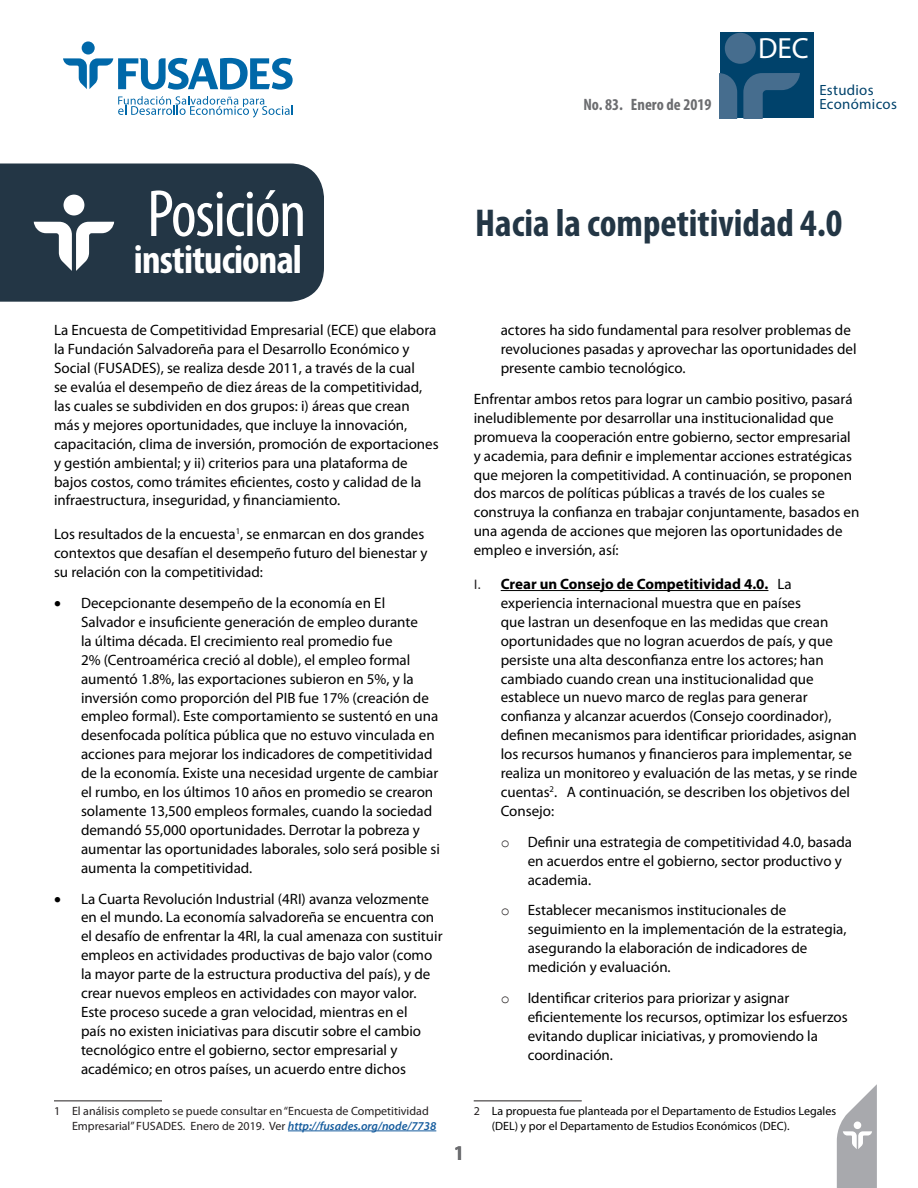
<style>
.page{position:relative;width:918px;height:1188px;background:#fff}
.page>*{position:absolute;margin:0;border:0;box-sizing:border-box;transform-origin:0 0}
.t1{font:condensed 67.2px "Myriad Pro";letter-spacing:-.02em;color:#fff}
.t2{font:700 condensed 40.5px "Myriad Pro";letter-spacing:-.02em;color:#fff}
.Titulo{font:700 condensed 39px "Myriad Pro";color:#233645}
.t3{font:29.25px "Myriad Pro";color:#fff}
.t4{font:700 condensed 21px "Myriad Pro";color:#6c6d70}
.t5{font:700 condensed 16.5px "Myriad Pro";color:#6c6d70}
.Default{font:15px/18.9px "Myriad Pro";color:#000}
.t6{font:14.85px/14px "Myriad Pro";letter-spacing:.02em;color:#00426b}
.pie_de_pagina{font:12px/14.4px "Myriad Pro";color:#231f20}
.pie_de_pagina-2{font:12px/14.4px "Myriad Pro";color:#000}
.s1{font-weight:600;font-style:italic;color:#175d9e}
.s2{font-family:"Calibri";color:#231f20}
.s3{font-weight:700}
.s4{font-family:"Courier New";color:#231f20}
.s5{color:#231f20}
</style>
<div class="page">
<svg style="left:837px;top:1084px;width:40px;height:104px"></svg>
<div style="left:82px;top:41px;width:13px;height:14px;background:#0068a9;border-radius:50%"></div>
<svg style="left:63px;top:58px;width:230px;height:32px"></svg>
<svg style="left:118px;top:96px;width:175px;height:22px"></svg>
<div style="left:720px;top:33px;width:94px;height:85px;background:#00426b"></div>
<div style="left:725px;top:33px;width:31px;height:31px;background:#466d8e;border-radius:50%"></div>
<svg style="left:743px;top:73px;width:57px;height:45px"></svg>
<svg style="left:720px;top:73px;width:17px;height:45px"></svg>
<div style="left:0;top:164px;width:324px;height:138px;background:#233645"></div>
<div style="left:64px;top:195px;width:20px;height:20px;background:#fff;border-radius:50%"></div>
<svg style="left:34px;top:222px;width:80px;height:49px"></svg>
<hr style="left:54px;top:1101px;width:108px;height:1px;background:#231f20">
<hr style="left:288px;top:1131px;width:148px;height:1px;background:#175d9e">
<hr style="left:501px;top:590px;width:267px;height:1px;background:#000">
<hr style="left:474px;top:1101px;width:108px;height:1px;background:#231f20">
<p class="t5" style="left:584px;top:94px;width:129px">No. 83. Enero de 2019</p>
<p class="t3" style="left:758px;top:30px;width:52px">DEC</p>
<p class="t6" style="left:819px;top:83px;width:79px">Estudios<br>Económicos</p>
<h1 class="t1" style="left:147px;top:173px;width:161px">Posición</h1>
<h2 class="t2" style="left:134px;top:234px;width:170px">institucional</h2>
<p class="Titulo" style="left:475px;top:199px;width:369px">Hacia la competitividad 4.0</p>
<p class="Default" style="left:54px;top:321px;width:386px">La Encuesta de Competitividad Empresarial (ECE) que elabora la Fundación Salvadoreña para el Desarrollo Económico y Social (FUSADES), se realiza desde 2011, a través de la cual<br>se evalúa el desempeño de diez áreas de la competitividad, las cuales se subdividen en dos grupos: i) áreas que crean más y mejores oportunidades, que incluye la innovación, capacitación, clima de inversión, promoción de exportaciones y gestión ambiental; y ii) criterios para una plataforma de bajos costos, como trámites eficientes, costo y calidad de la infraestructura, inseguridad, y financiamiento.</p>
<p class="Default" style="left:54px;top:525px;width:375px">Los resultados de la encuesta<sup>1</sup>, se enmarcan en dos grandes contextos que desafían el desempeño futuro del bienestar y su relación con la competitividad:</p>
<p class="Default" style="left:81px;top:593px;width:361px;text-indent:-27px">• Decepcionante desempeño de la economía en El Salvador e insuficiente generación de empleo durante<br>la última década. El crecimiento real promedio fue<br>2% (Centroamérica creció al doble), el empleo formal aumentó 1.8%, las exportaciones subieron en 5%, y la inversión como proporción del PIB fue 17% (creación de empleo formal). Este comportamiento se sustentó en una desenfocada política pública que no estuvo vinculada en acciones para mejorar los indicadores de competitividad de la economía. Existe una necesidad urgente de cambiar el rumbo, en los últimos 10 años en promedio se crearon solamente 13,500 empleos formales, cuando la sociedad demandó 55,000 oportunidades. Derrotar la pobreza y aumentar las oportunidades laborales, solo será posible si aumenta la competitividad.</p>
<p class="Default" style="left:81px;top:889px;width:363px;text-indent:-27px">• La Cuarta Revolución Industrial (4RI) avanza velozmente en el mundo. La economía salvadoreña se encuentra con el desafío de enfrentar la 4RI, la cual amenaza con sustituir empleos en actividades productivas de bajo valor (como la mayor parte de la estructura productiva del país), y de crear nuevos empleos en actividades con mayor valor.<br>Este proceso sucede a gran velocidad, mientras en el<br>país no existen iniciativas para discutir sobre el cambio tecnológico entre el gobierno, sector empresarial y académico; en otros países, un acuerdo entre dichos</p>
<p class="pie_de_pagina" style="left:72px;top:1104px;width:366px;text-indent:-18px">1 El análisis completo se puede consultar en “Encuesta de Competitividad<br>Empresarial” FUSADES. Enero de 2019. Ver <span class="s1">http://fusades.org/node/7738</span></p>
<p class="Default" style="left:501px;top:321px;width:357px">actores ha sido fundamental para resolver problemas de revoluciones pasadas y aprovechar las oportunidades del presente cambio tecnológico.</p>
<p class="Default" style="left:474px;top:389px;width:387px">Enfrentar ambos retos para lograr un cambio positivo, pasará ineludiblemente por desarrollar una institucionalidad que promueva la cooperación entre gobierno, sector empresarial y academia, para definir e implementar acciones estratégicas que mejoren la competitividad. A continuación, se proponen dos marcos de políticas públicas a través de los cuales se construya la confianza en trabajar conjuntamente, basados en una agenda de acciones que mejoren las oportunidades de empleo e inversión, así:</p>
<p class="Default" style="left:501px;top:574px;width:358px;text-indent:-27px"><span class="s2">I.</span> <span class="s3">Crear un Consejo de Competitividad 4.0.</span> La experiencia internacional muestra que en países<br>que lastran un desenfoque en las medidas que crean oportunidades que no logran acuerdos de país, y que persiste una alta desconfianza entre los actores; han cambiado cuando crean una institucionalidad que establece un nuevo marco de reglas para generar confianza y alcanzar acuerdos (Consejo coordinador), definen mecanismos para identificar prioridades, asignan los recursos humanos y financieros para implementar, se realiza un monitoreo y evaluación de las metas, y se rinde cuentas<sup>2</sup>. A continuación, se describen los objetivos del Consejo:</p>
<p class="Default" style="left:528px;top:832px;width:326px;text-indent:-27px"><span class="s4">o</span> Definir una estrategia de competitividad 4.0, basada en acuerdos entre el gobierno, sector productivo y academia.</p>
<p class="Default" style="left:528px;top:901px;width:320px;text-indent:-27px"><span class="s4">o</span> Establecer mecanismos institucionales de seguimiento en la implementación de la estrategia, asegurando la elaboración de indicadores de medición y evaluación.</p>
<p class="Default" style="left:528px;top:988px;width:321px;text-indent:-27px"><span class="s4">o</span> Identificar criterios para priorizar y asignar eficientemente los recursos, optimizar los esfuerzos evitando duplicar iniciativas, y promoviendo la coordinación.</p>
<h3 class="t4" style="left:455px;top:1140px;width:10px">1</h3>
<p class="pie_de_pagina-2" style="left:492px;top:1104px;width:346px;text-indent:-18px"><span class="s5">2</span> La propuesta fue planteada por el Departamento de Estudios Legales (DEL) y por el Departamento de Estudios Económicos (DEC).</p>
</div>
